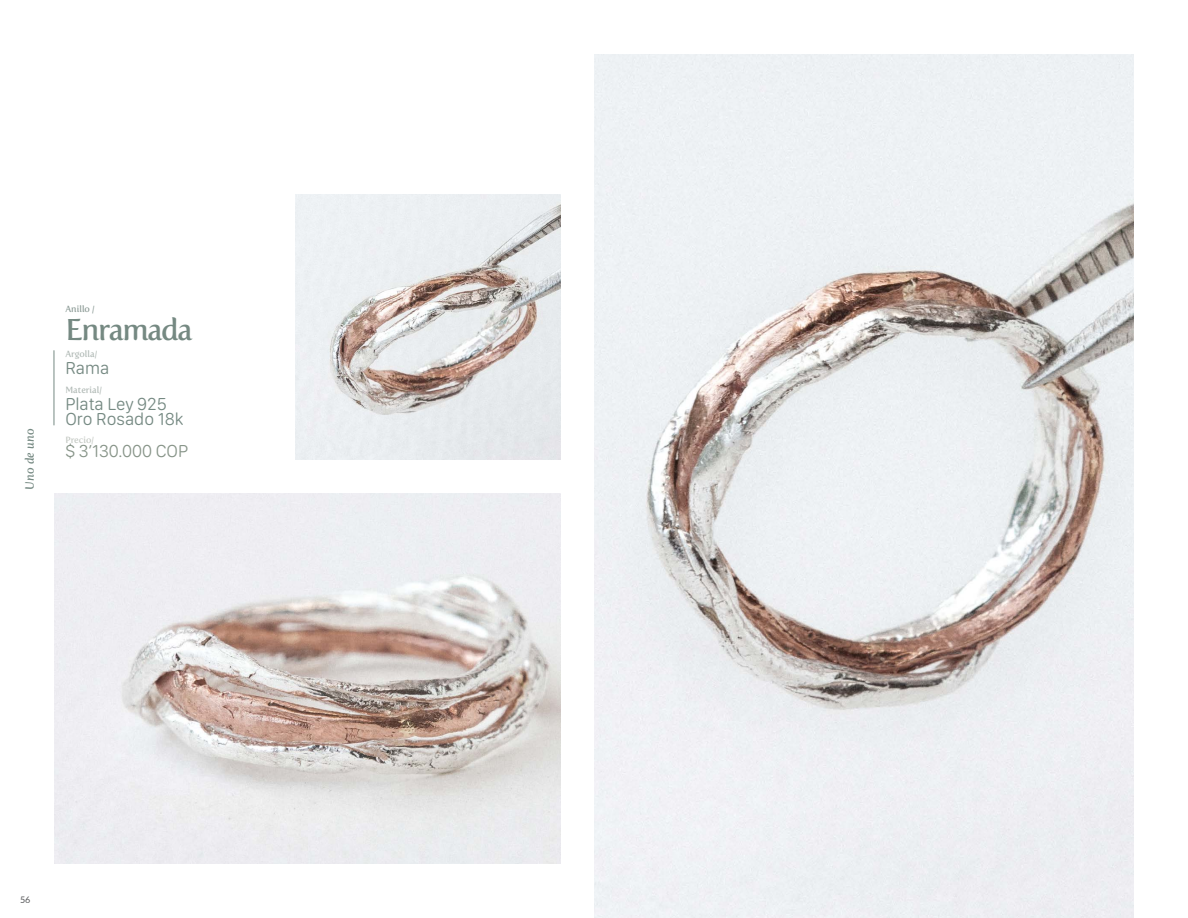
<style>
.page{position:relative;width:1188px;height:918px;background:#fff}
.page>*{position:absolute;margin:0;border:0;box-sizing:border-box;transform-origin:0 0}
.t1{font:30px "Fertigo Pro";letter-spacing:-.05em;color:#758982}
.t2{font:300 18px/15px "SF Compact Rounded";color:#758982}
.t3{font:300 18px "SF Compact Rounded";color:#879488}
.t4{font:italic 12px "Fertigo Pro";color:#758982}
.t5{font:9px "Fertigo Pro";color:#b0b9b5}
.t6{font:9px "Fertigo Pro";color:#8b9a95}
.t7{font:9px "Fertigo Pro";color:#c3c8c2}
.t8{font:9px "Lato";color:#57585a}
</style>
<div class="page">
<img style="left:594px;top:54px;width:540px;height:864px">
<img style="left:54px;top:493px;width:506px;height:371px">
<img style="left:295px;top:195px;width:265px;height:264px">
<hr style="left:54px;top:351px;width:1px;height:74px;background:#758982">
<p class="t4" style="left:23px;top:490px;width:63px;rotate:-90deg">Uno de uno</p>
<p class="t6" style="left:65px;top:303px;width:31px">Anillo /</p>
<h1 class="t1" style="left:65px;top:313px;width:129px">Enramada</h1>
<p class="t5" style="left:65px;top:349px;width:33px">Argolla/</p>
<p class="t2" style="left:65px;top:361px;width:45px">Rama</p>
<p class="t5" style="left:65px;top:384px;width:38px">Material/</p>
<p class="t2" style="left:65px;top:396px;width:119px">Plata Ley 925<br>Oro Rosado 18k</p>
<p class="t3" style="left:65px;top:441px;width:124px">$ 3’130.000 COP</p>
<p class="t7" style="left:65px;top:434px;width:30px">Precio/</p>
<p class="t8" style="left:20px;top:893px;width:12px">56</p>
</div>
